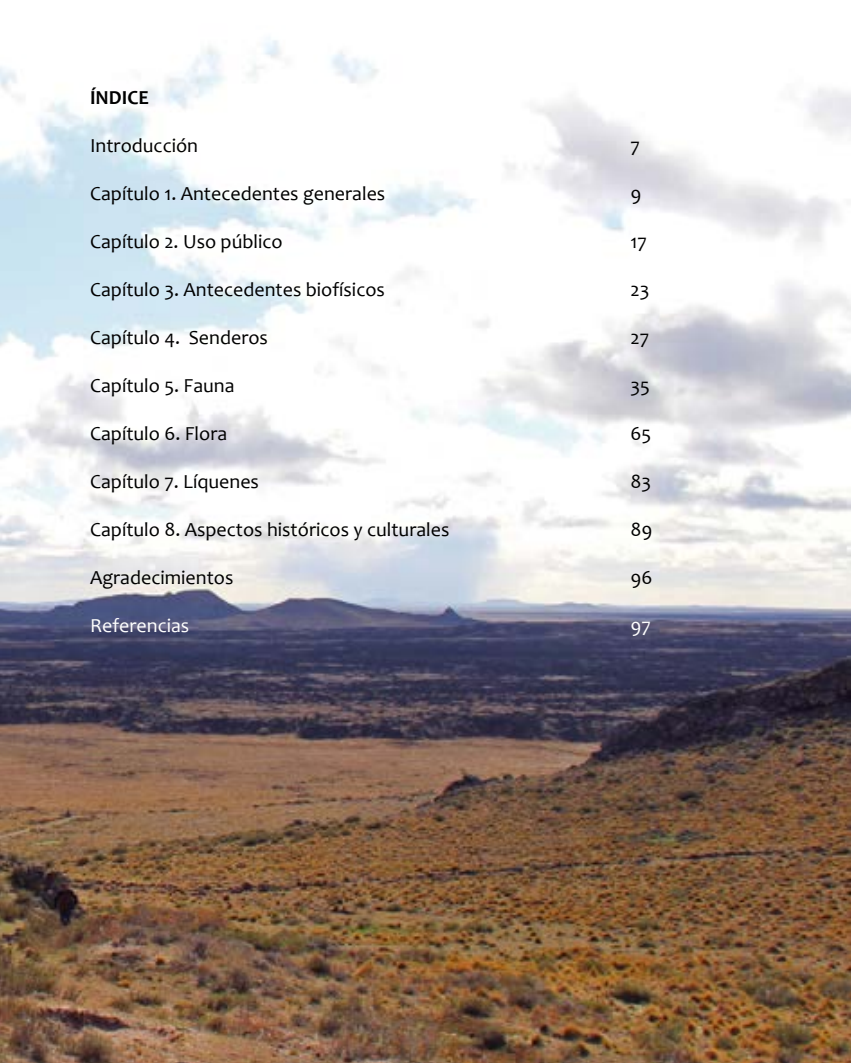
<style>
.page{position:relative;width:851px;height:1063px;background:#fff}
.page>*{position:absolute;margin:0;border:0;box-sizing:border-box;transform-origin:0 0}
.t1{font:20px "Candara";color:#000}
.t2{font:20px "Candara";color:#fff}
.t3{font:700 20px "Candara";color:#000}
</style>
<div class="page">
<img style="left:0;top:37px;width:850px;height:1026px">
<p class="t3" style="left:90px;top:85px;width:60px">ÍNDICE</p>
<p class="t1" style="left:90px;top:133px;width:109px">Introducción</p>
<p class="t1" style="left:630px;top:133px;width:11px">7</p>
<p class="t1" style="left:90px;top:181px;width:297px">Capítulo 1. Antecedentes generales</p>
<p class="t1" style="left:630px;top:181px;width:12px">9</p>
<p class="t1" style="left:90px;top:229px;width:194px">Capítulo 2. Uso público</p>
<p class="t1" style="left:630px;top:229px;width:18px">17</p>
<p class="t1" style="left:90px;top:277px;width:296px">Capítulo 3. Antecedentes biofísicos</p>
<p class="t1" style="left:630px;top:277px;width:20px">23</p>
<p class="t1" style="left:90px;top:325px;width:179px">Capítulo 4. Senderos</p>
<p class="t1" style="left:630px;top:325px;width:20px">27</p>
<p class="t1" style="left:90px;top:373px;width:146px">Capítulo 5. Fauna</p>
<p class="t1" style="left:630px;top:373px;width:21px">35</p>
<p class="t1" style="left:90px;top:421px;width:139px">Capítulo 6. Flora</p>
<p class="t1" style="left:630px;top:421px;width:22px">65</p>
<p class="t1" style="left:90px;top:469px;width:170px">Capítulo 7. Líquenes</p>
<p class="t1" style="left:630px;top:469px;width:22px">83</p>
<p class="t1" style="left:90px;top:517px;width:361px">Capítulo 8. Aspectos históricos y culturales</p>
<p class="t1" style="left:630px;top:517px;width:23px">89</p>
<p class="t1" style="left:90px;top:565px;width:145px">Agradecimientos</p>
<p class="t1" style="left:630px;top:565px;width:23px">96</p>
<p class="t2" style="left:90px;top:613px;width:101px">Referencias</p>
<p class="t2" style="left:630px;top:613px;width:22px">97</p>
</div>
